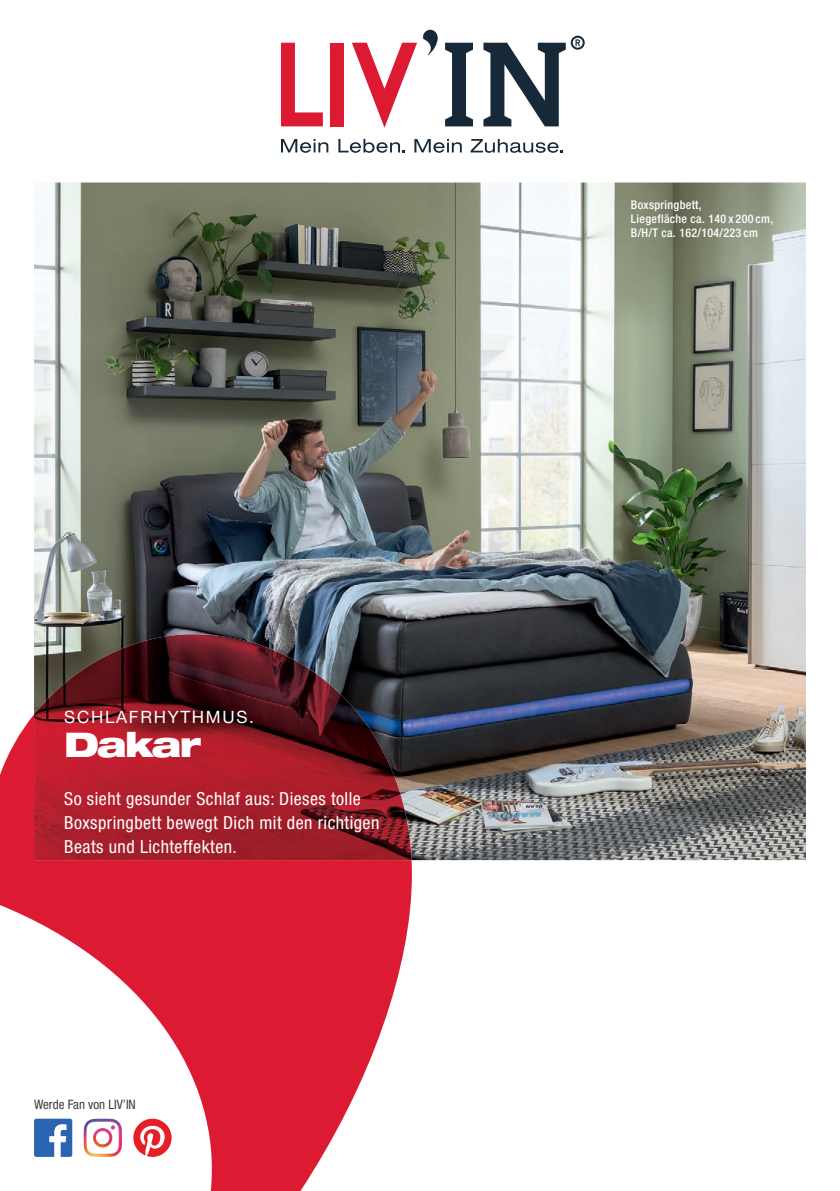
<style>
.page{position:relative;width:840px;height:1191px;background:#fff}
.page>*{position:absolute;margin:0;border:0;box-sizing:border-box;transform-origin:0 0}
.t1{font:900 expanded 34px "Helvetica Neue LT Pro";letter-spacing:-.05em;color:#fff}
.t2{font:condensed 18px/24px "Helvetica Neue LT Pro";letter-spacing:.025em;color:#fff}
.t3{font:17px "Helvetica Neue LT Pro";letter-spacing:.1em;color:#fff}
.t4{font:condensed 13px "Helvetica Neue LT Pro";color:#3e3e3f}
.t5{font:500 condensed 12px/14px "Helvetica Neue LT Pro";letter-spacing:.025em;color:#fff}
</style>
<div class="page">
<img style="left:34px;top:182px;width:771px;height:678px">
<svg style="left:0;top:714px;width:411px;height:477px;fill:#dc1a32"></svg>
<img style="left:34px;top:634px;width:377px;height:226px">
<div style="left:329px;top:43px;width:14px;height:83px;background:#dc1a32"></div>
<svg style="left:281px;top:43px;width:42px;height:83px"></svg>
<svg style="left:445px;top:43px;width:27px;height:83px"></svg>
<svg style="left:483px;top:36px;width:101px;height:90px"></svg>
<svg style="left:352px;top:30px;width:85px;height:98px"></svg>
<svg style="left:281px;top:139px;width:47px;height:14px"></svg>
<svg style="left:338px;top:139px;width:66px;height:14px"></svg>
<svg style="left:414px;top:139px;width:47px;height:14px"></svg>
<svg style="left:470px;top:139px;width:92px;height:14px"></svg>
<svg style="left:34px;top:1118px;width:38px;height:38px"></svg>
<img style="left:84px;top:1118px;width:38px;height:38px">
<svg style="left:133px;top:1118px;width:38px;height:38px"></svg>
<p class="t3" style="left:64px;top:706px;width:191px">SCHLAFRHYTHMUS.</p>
<h1 class="t1" style="left:64px;top:722px;width:138px">Dakar</h1>
<p class="t2" style="left:64px;top:786px;width:316px">So sieht gesunder Schlaf aus: Dieses tolle<br>Boxspringbett bewegt Dich mit den richtigen<br>Beats und Lichteffekten.</p>
<p class="t4" style="left:34px;top:1097px;width:103px">Werde Fan von LIV’IN</p>
<p class="t5" style="left:630px;top:198px;width:144px">Boxspringbett,<br>Liegefläche ca. 140 x 200 cm,<br>B/H/T ca. 162/104/223 cm</p>
</div>
